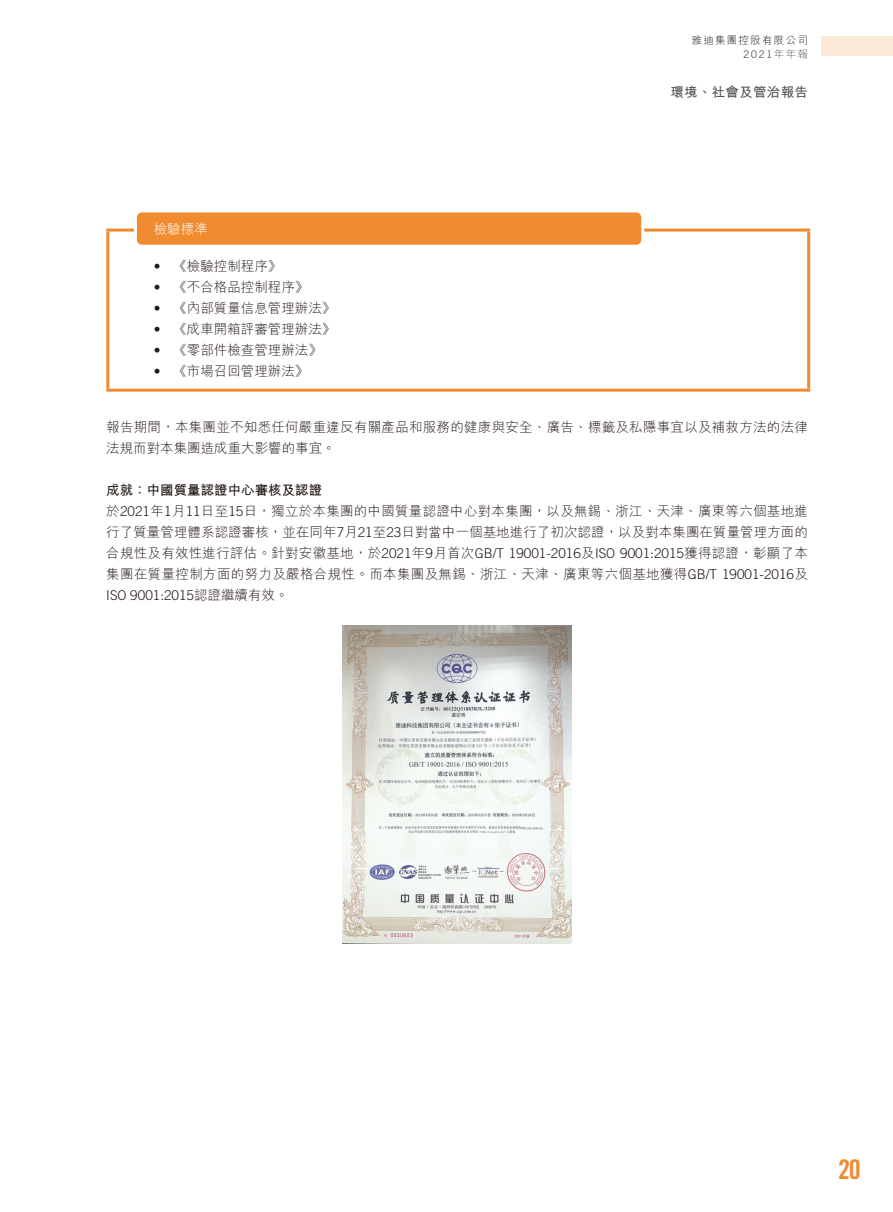
<style>
.page{position:relative;width:893px;height:1212px;background:#fff}
.page>*{position:absolute;margin:0;border:0;box-sizing:border-box;transform-origin:0 0}
.t1{font:27px "Trade Gothic LT Std Bd Cn 20";color:#f18b30}
.t2{font:13.5px/21px "M Hei HK Light E Ten B5 H";letter-spacing:.02em;color:#231916}
.t3{font:13.5px "M Hei HK Light E Ten B5 H";color:#231916}
.t4{font:300 13.5px "Trade Gothic LT Std";color:#231916}
.t5{font:13.5px "M Hei HK Bold E Ten B5 H";color:#231916}
.t6{font:13.5px "M Hei HK Bold E Ten B5 H";letter-spacing:.02em;color:#595857}
.t7{font:13.5px "M Hei HK Light E Ten B5 H";color:#fff}
.t8{font:10.5px "M Hei HK Light E Ten B5 H";letter-spacing:.12em;color:#231916}
.t9{font:10.5px "Trade Gothic LT Std";color:#595857}
.s1{font-family:"Trade Gothic LT Std";font-weight:300}
.s2{font-family:"M Hei HK Light E Ten B5 H"}
.s3{font-family:"M Hei HK Light E Ten B5 H";font-weight:400}
</style>
<div class="page">
<hr style="left:106px;top:229px;width:704px;height:3px;background:#f18b30">
<hr style="left:106px;top:232px;width:3px;height:157px;background:#f18b30">
<hr style="left:807px;top:232px;width:3px;height:157px;background:#f18b30">
<hr style="left:106px;top:389px;width:704px;height:3px;background:#f18b30">
<img style="left:342px;top:625px;width:230px;height:319px">
<div style="left:135px;top:211px;width:508px;height:35px;background:#f18b30;border-radius:6px"></div>
<div style="left:134px;top:209px;width:510px;height:39px;border:3px solid #fff;border-radius:6px"></div>
<div style="left:821px;top:37px;width:72px;height:19px;background:#fdead6"></div>
<p class="t7" style="left:154px;top:224px;width:55px">檢驗標準</p>
<p class="t2" style="left:154px;top:257px;width:129px"><span class="s1">•</span> 《檢驗控制程序》</p>
<p class="t3" style="left:154px;top:281px;width:156px"><span class="s1">•</span> 《不合格品控制程序》</p>
<p class="t3" style="left:154px;top:302px;width:183px"><span class="s1">•</span> 《內部質量信息管理辦法》</p>
<p class="t3" style="left:154px;top:323px;width:183px"><span class="s1">•</span> 《成車開箱評審管理辦法》</p>
<p class="t3" style="left:154px;top:344px;width:170px"><span class="s1">•</span> 《零部件檢查管理辦法》</p>
<p class="t3" style="left:154px;top:365px;width:156px"><span class="s1">•</span> 《市場召回管理辦法》</p>
<p class="t8" style="left:692px;top:36px;width:118px">雅迪集團控股有限公司</p>
<p class="t9" style="left:743px;top:50px;width:66px">2021<span class="s2">年年報</span></p>
<p class="t6" style="left:670px;top:87px;width:139px">環境、社會及管治報告</p>
<p class="t2" style="left:106px;top:418px;width:703px">報告期間，本集團並不知悉任何嚴重違反有關產品和服務的健康與安全、廣告、標籤及私隱事宜以及補救方法的法律法規而對本集團造成重大影響的事宜。</p>
<p class="t5" style="left:106px;top:485px;width:217px">成就：中國質量認證中心審核及認證</p>
<p class="t2" style="left:106px;top:502px;width:703px;text-align:justify">於<span class="s1">2021</span>年<span class="s1">1</span>月<span class="s1">11</span>日至<span class="s1">15</span>日，獨立於本集團的中國質量認證中心對本集團，以及無錫、浙江、天津、廣東等六個基地進行了質量管理體系認證審核，並在同年<span class="s1">7</span>月<span class="s1">21</span>至<span class="s1">23</span>日對當中一個基地進行了初次認證，以及對本集團在質量管理方面的合規性及有效性進行評估。針對安徽基地，於<span class="s1">2021</span>年<span class="s1">9</span>月首次<span class="s1">GB/T 19001-2016</span>及<span class="s1">ISO 9001:2015</span>獲得認證，彰顯了本集團在質量控制方面的努力及嚴格合規性。而本集團及無錫、浙江、天津、廣東等六個基地獲得<span class="s1">GB/T 19001-2016</span>及</p>
<p class="t4" style="left:106px;top:590px;width:184px">ISO 9001:2015<span class="s3">認證繼續有效。</span></p>
<h1 class="t1" style="left:838px;top:1160px;width:24px">20</h1>
</div>
